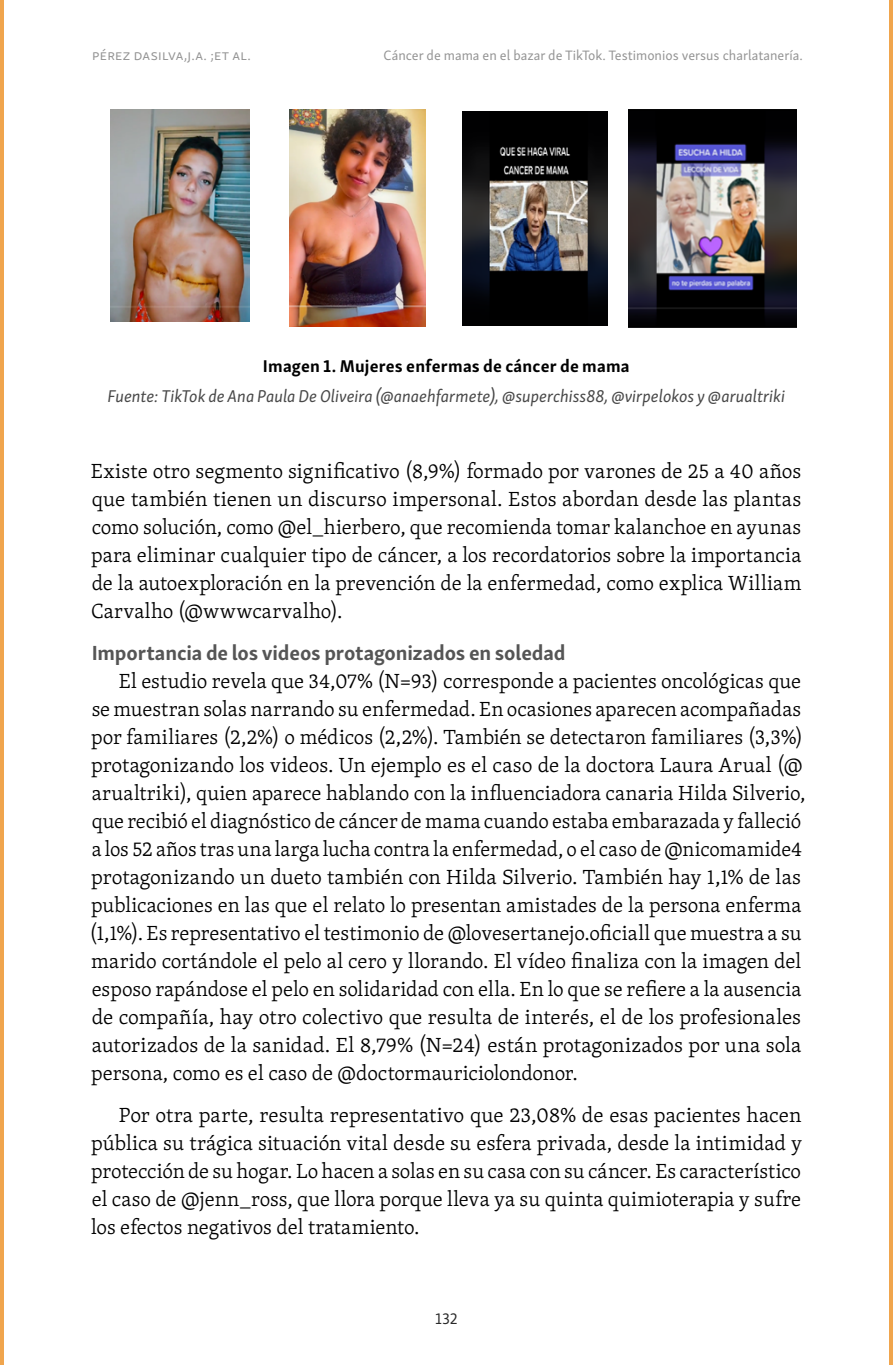
<style>
.page{position:relative;width:893px;height:1365px;background:#fff}
.page>*{position:absolute;margin:0;border:0;box-sizing:border-box;transform-origin:0 0}
.t1{font:300 21px/28px "Skolar Latin";color:#000;text-align:justify}
.t2{font:700 21px "Skolar Sans Latn";letter-spacing:-.01em;color:#555}
.t3{font:italic 17.5px "Skolar Sans Latn";color:#484848}
.t4{font:700 17.5px "Skolar Sans Latn";letter-spacing:.015em;color:#000}
.t5{font:15.75px "Skolar Sans Latn";color:#292929}
.t6{font:14px "Skolar Sans Latn";color:#939393}
.t7{font:14px "Skolar Sans Latn";letter-spacing:.02em;color:#939393}
</style>
<div class="page">
<img style="left:111px;top:110px;width:138px;height:211px">
<img style="left:289px;top:110px;width:137px;height:217px">
<img style="left:462px;top:111px;width:146px;height:214px">
<img style="left:629px;top:110px;width:167px;height:217px">
<hr style="left:0;top:0;width:4px;height:1364px;background:#f0a54d">
<hr style="left:889px;top:0;width:4px;height:1364px;background:#f0a54d">
<p class="t7" style="left:92px;top:45px;width:160px">pérez dasilva,j.a. ;et al.</p>
<p class="t6" style="left:384px;top:45px;width:421px">Cáncer de mama en el bazar de TikTok. Testimonios versus charlatanería.</p>
<p class="t4" style="left:263px;top:352px;width:368px">Imagen 1. Mujeres enfermas de cáncer de mama</p>
<p class="t3" style="left:108px;top:383px;width:679px">Fuente: TikTok de Ana Paula De Oliveira (@anaehfarmete), @superchiss88, @virpelokos y @arualtriki</p>
<p class="t1" style="left:91px;top:456px;width:712px">Existe otro segmento significativo (8,9%) formado por varones de 25 a 40 años que también tienen un discurso impersonal. Estos abordan desde las plantas como solución, como @el_hierbero, que recomienda tomar kalanchoe en ayunas para eliminar cualquier tipo de cáncer, a los recordatorios sobre la importancia de la autoexploración en la prevención de la enfermedad, como explica William Carvalho (@wwwcarvalho).</p>
<p class="t2" style="left:92px;top:635px;width:475px">Importancia de los videos protagonizados en soledad</p>
<p class="t1" style="left:90px;top:666px;width:718px;text-align:left;text-indent:29px">El estudio revela que 34,07% (N=93) corresponde a pacientes oncológicas que se muestran solas narrando su enfermedad. En ocasiones aparecen acompañadas por familiares (2,2%) o médicos (2,2%). También se detectaron familiares (3,3%) protagonizando los videos. Un ejemplo es el caso de la doctora Laura Arual (@ arualtriki), quien aparece hablando con la influenciadora canaria Hilda Silverio, que recibió el diagnóstico de cáncer de mama cuando estaba embarazada y falleció a los 52 años tras una larga lucha contra la enfermedad, o el caso de @nicomamide4 protagonizando un dueto también con Hilda Silverio. También hay 1,1% de las publicaciones en las que el relato lo presentan amistades de la persona enferma (1,1%). Es representativo el testimonio de @lovesertanejo.oficiall que muestra a su marido cortándole el pelo al cero y llorando. El vídeo finaliza con la imagen del esposo rapándose el pelo en solidaridad con ella. En lo que se refiere a la ausencia de compañía, hay otro colectivo que resulta de interés, el de los profesionales autorizados de la sanidad. El 8,79% (N=24) están protagonizados por una sola persona, como es el caso de @doctormauriciolondonor.</p>
<p class="t1" style="left:91px;top:1100px;width:713px;text-indent:28px">Por otra parte, resulta representativo que 23,08% de esas pacientes hacen pública su trágica situación vital desde su esfera privada, desde la intimidad y protección de su hogar. Lo hacen a solas en su casa con su cáncer. Es característico el caso de @jenn_ross, que llora porque lleva ya su quinta quimioterapia y sufre los efectos negativos del tratamiento.</p>
<p class="t5" style="left:435px;top:1306px;width:24px">132</p>
</div>
